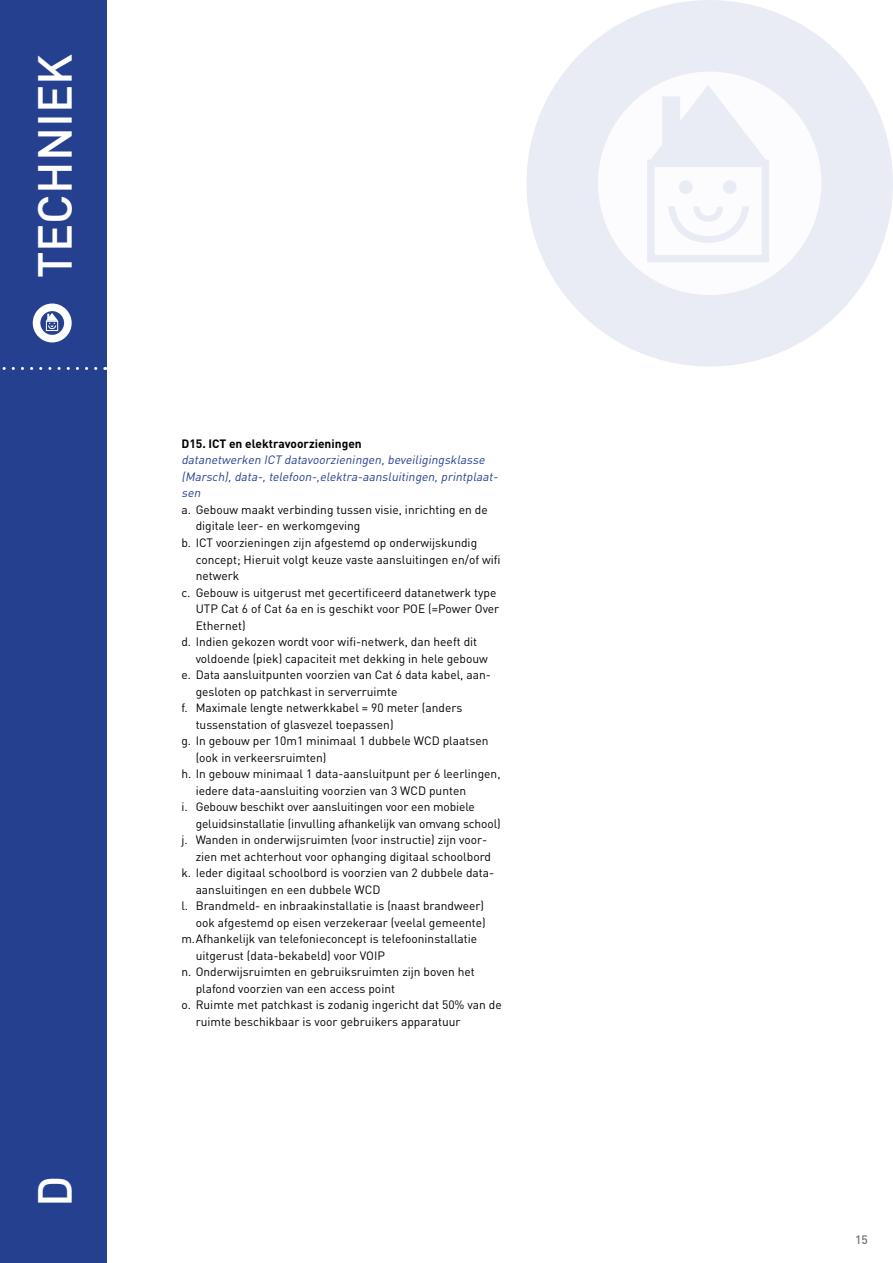
<style>
.page{position:relative;width:893px;height:1263px;background:#fff}
.page>*{position:absolute;margin:0;border:0;box-sizing:border-box;transform-origin:0 0}
.t1{font:500 47.1px "DIN";color:#fff}
.t2{font:12px "DIN";color:#000}
.t3{font:italic 12px/16.5px "DIN";color:#25408f}
.t4{font:700 12px "DIN";color:#000}
.t5{font:500 12px "DIN";color:#717073}
</style>
<div class="page">
<div style="left:0;top:0;width:106px;height:1263px;background:#25408f"></div>
<div style="left:33px;top:303px;width:39px;height:39px;background:#fff;border-radius:50%"></div>
<svg style="left:40px;top:311px;width:24px;height:24px"></svg>
<svg style="left:46px;top:313px;width:12px;height:17px"></svg>
<svg style="left:2px;top:367px;width:94px;height:3px"></svg>
<div style="left:526px;top:0;width:367px;height:367px;background:#e9ecf4;border-radius:50%"></div>
<div style="left:598px;top:72px;width:223px;height:223px;background:#fcfbfd;border-radius:50%"></div>
<div style="left:647px;top:160px;width:122px;height:102px;background:linear-gradient(to right,#f7f7fb,#f6f7fa)"></div>
<svg style="left:647px;top:84px;width:122px;height:78px"></svg>
<svg style="left:668px;top:206px;width:81px;height:37px"></svg>
<div style="left:679px;top:181px;width:13px;height:12px;background:#e9ecf4;border-radius:50%"></div>
<div style="left:679px;top:181px;width:13px;height:12px;border:1px solid #25408f;border-radius:50%"></div>
<div style="left:723px;top:181px;width:13px;height:12px;background:#e9ecf4;border-radius:50%"></div>
<div style="left:723px;top:181px;width:13px;height:12px;border:1px solid #25408f;border-radius:50%"></div>
<h1 class="t1" style="left:25px;top:279px;width:226px;rotate:-90deg">BIJLAGE A</h1>
<h1 class="t1" style="left:25px;top:278px;width:226px;rotate:-90deg">TECHNIEK</h1>
<h1 class="t1" style="left:25px;top:1207px;width:33px;rotate:-90deg">D</h1>
<p class="t4" style="left:181px;top:436px;width:182px">D15. ICT en elektravoorzieningen</p>
<p class="t3" style="left:181px;top:452px;width:321px">datanetwerken ICT datavoorzieningen,beveiligingsklasse (Marsch),data-,telefoon-,elektra-aansluitingen,printplaat&shy;sen</p>
<p class="t2" style="left:181px;top:502px;width:308px">a. Gebouw maakt verbinding tussen visie, inrichting en de</p>
<p class="t2" style="left:196px;top:519px;width:166px">digitale leer- en werkomgeving</p>
<p class="t2" style="left:181px;top:535px;width:297px">b. ICT voorzieningen zijn afgestemd op onderwijskundig</p>
<p class="t2" style="left:196px;top:552px;width:306px">concept; Hieruit volgt keuze vaste aansluitingen en/of wifi</p>
<p class="t2" style="left:196px;top:568px;width:45px">netwerk</p>
<p class="t2" style="left:181px;top:585px;width:316px">c. Gebouw is uitgerust met gecertificeerd datanetwerk type</p>
<p class="t2" style="left:196px;top:601px;width:305px">UTP Cat 6 of Cat 6a en is geschikt voor POE (=Power Over</p>
<p class="t2" style="left:196px;top:618px;width:52px">Ethernet)</p>
<p class="t2" style="left:181px;top:634px;width:297px">d. Indien gekozen wordt voor wifi-netwerk, dan heeft dit</p>
<p class="t2" style="left:196px;top:651px;width:294px">voldoende (piek) capaciteit met dekking in hele gebouw</p>
<p class="t2" style="left:181px;top:667px;width:311px">e. Data aansluitpunten voorzien van Cat 6 data kabel, aan-</p>
<p class="t2" style="left:196px;top:684px;width:203px">gesloten op patchkast in serverruimte</p>
<p class="t2" style="left:181px;top:700px;width:282px">f. Maximale lengte netwerkkabel = 90 meter (anders</p>
<p class="t2" style="left:196px;top:717px;width:199px">tussenstation of glasvezel toepassen)</p>
<p class="t2" style="left:181px;top:733px;width:309px">g. In gebouw per 10m1 minimaal 1 dubbele WCD plaatsen</p>
<p class="t2" style="left:196px;top:750px;width:132px">(ook in verkeersruimten)</p>
<p class="t2" style="left:181px;top:766px;width:321px">h. In gebouw minimaal 1 data-aansluitpunt per 6 leerlingen,</p>
<p class="t2" style="left:196px;top:783px;width:272px">iedere data-aansluiting voorzien van 3 WCD punten</p>
<p class="t2" style="left:181px;top:799px;width:295px">i. Gebouw beschikt over aansluitingen voor een mobiele</p>
<p class="t2" style="left:196px;top:816px;width:307px">geluidsinstallatie (invulling afhankelijk van omvang school)</p>
<p class="t2" style="left:181px;top:832px;width:307px">j. Wanden in onderwijsruimten (voor instructie) zijn voor-</p>
<p class="t2" style="left:196px;top:849px;width:297px">zien met achterhout voor ophanging digitaal schoolbord</p>
<p class="t2" style="left:181px;top:865px;width:314px">k. Ieder digitaal schoolbord is voorzien van 2 dubbele data-</p>
<p class="t2" style="left:196px;top:882px;width:186px">aansluitingen en een dubbele WCD</p>
<p class="t2" style="left:181px;top:898px;width:304px">l. Brandmeld- en inbraakinstallatie is (naast brandweer)</p>
<p class="t2" style="left:196px;top:915px;width:291px">ook afgestemd op eisen verzekeraar (veelal gemeente)</p>
<p class="t2" style="left:181px;top:931px;width:297px">m.Afhankelijk van telefonieconcept is telefooninstallatie</p>
<p class="t2" style="left:196px;top:948px;width:191px">uitgerust (data-bekabeld) voor VOIP</p>
<p class="t2" style="left:181px;top:964px;width:295px">n. Onderwijsruimten en gebruiksruimten zijn boven het</p>
<p class="t2" style="left:196px;top:981px;width:201px">plafond voorzien van een access point</p>
<p class="t2" style="left:181px;top:997px;width:322px">o. Ruimte met patchkast is zodanig ingericht dat 50% van de</p>
<p class="t2" style="left:196px;top:1014px;width:266px">ruimte beschikbaar is voor gebruikers apparatuur</p>
<p class="t5" style="left:855px;top:1231px;width:14px">15</p>
</div>
